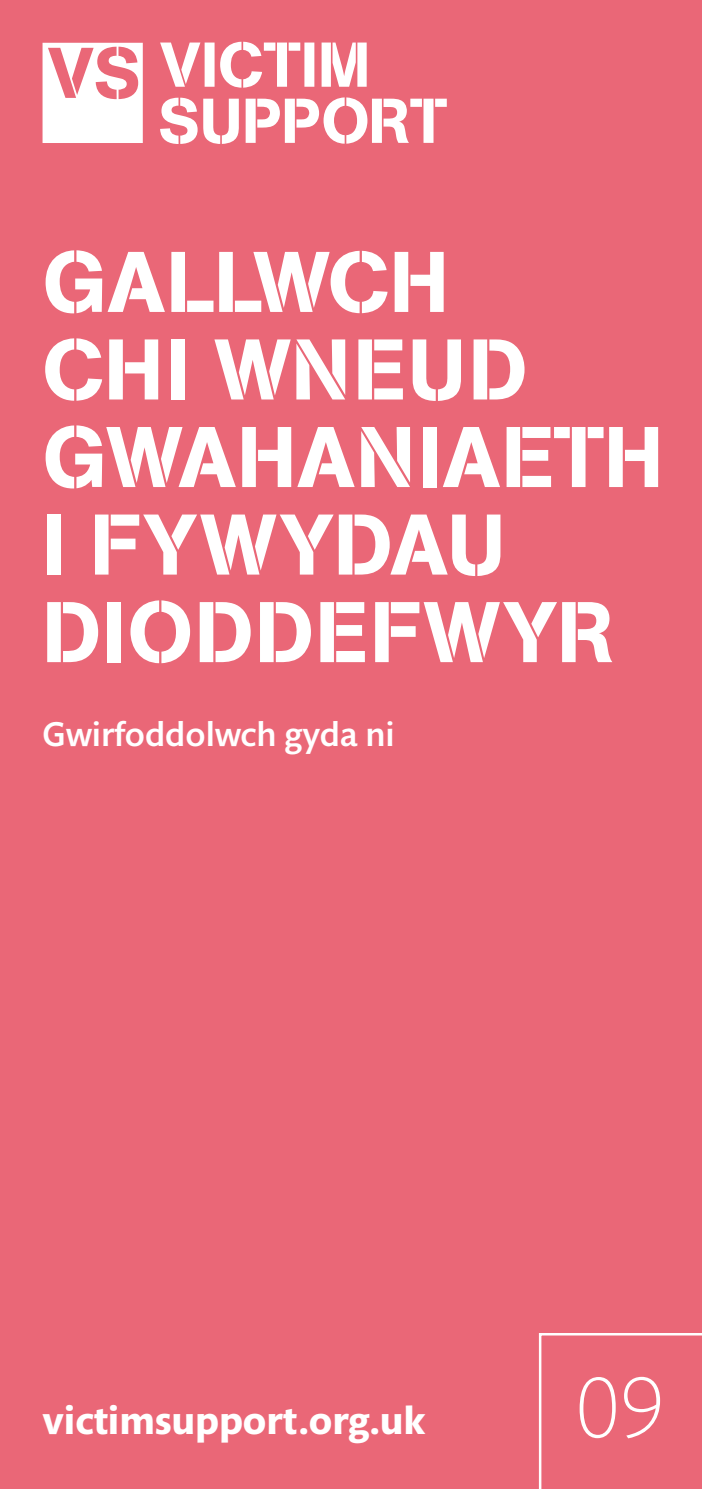
<style>
.page{position:relative;width:702px;height:1489px;background:#fff}
.page>*{position:absolute;margin:0;border:0;box-sizing:border-box;transform-origin:0 0}
.t1{font:300 87.5px "Mundo Sans Pro";color:#fff}
.Leaflet_heading{font:85px/87.5px "AG Book Pro Stencil";letter-spacing:.02em;color:#fff}
.Address_text_white{font:700 40px "Mundo Sans Pro";color:#fff}
.t2{font:500 35px "Mundo Sans Std";color:#fff}
</style>
<div class="page">
<div style="left:0;top:0;width:702px;height:1488px;background:#ea6777"></div>
<svg style="left:43px;top:43px;width:100px;height:100px"></svg>
<svg style="left:160px;top:42px;width:206px;height:46px"></svg>
<svg style="left:160px;top:97px;width:287px;height:47px"></svg>
<svg style="left:539px;top:1333px;width:163px;height:155px"></svg>
<p class="Leaflet_heading" style="left:43px;top:238px;width:622px">GALLWCH<br>CHI WNEUD<br>GWAHANIAETH<br>I FYWYDAU<br>DIODDEFWYR</p>
<p class="t2" style="left:43px;top:715px;width:354px">Gwirfoddolwch gyda ni</p>
<p class="Address_text_white" style="left:43px;top:1394px;width:384px">victimsupport.org.uk</p>
<p class="t1" style="left:575px;top:1351px;width:90px">09</p>
</div>
